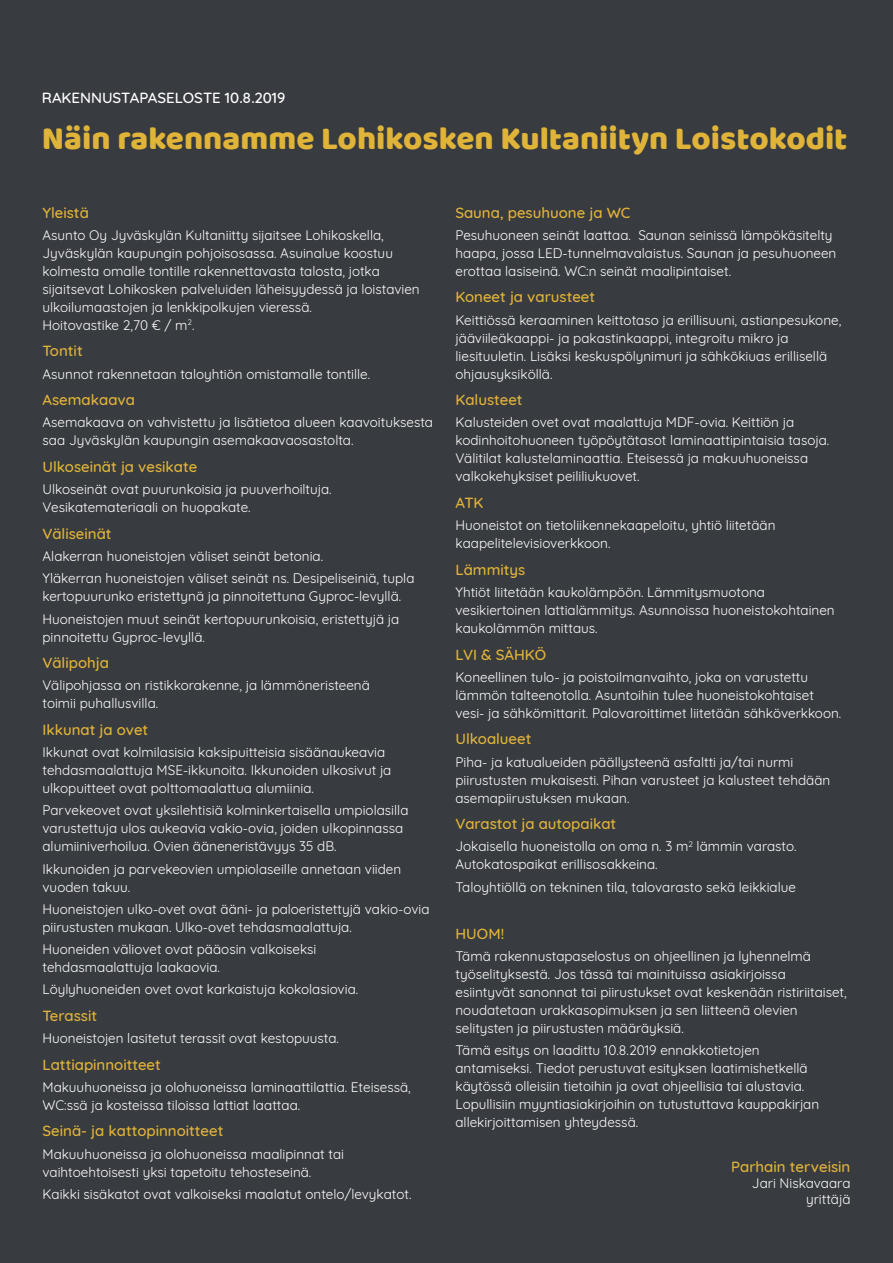
<style>
.page{position:relative;width:893px;height:1263px;background:#383b3f}
.page>*{position:absolute;margin:0;border:0;box-sizing:border-box;transform-origin:0 0}
.t1{font:33px "Baloo Bhaijaan";color:#e0b339}
.t2{font:500 15px "Quicksand";color:#e0b339}
.t3{font:500 15px "Quicksand";color:#fff}
.t4{font:13.5px/18px "Quicksand";color:#fff}
</style>
<div class="page">
<p class="t3" style="left:42px;top:86px;width:245px">RAKENNUSTAPASELOSTE 10.8.2019</p>
<h1 class="t1" style="left:42px;top:115px;width:807px">Näin rakennamme Lohikosken Kultaniityn Loistokodit</h1>
<p class="t2" style="left:43px;top:200px;width:48px">Yleistä</p>
<p class="t4" style="left:43px;top:225px;width:379px">Asunto Oy Jyväskylän Kultaniitty sijaitsee Lohikoskella, Jyväskylä n kaupungin pohjoisosassa. Asuinalue koostuu kolmesta omalle tontille rakennettavasta talosta, jotka sijaitsevat Lohikosken palveluiden lä heisyydessä ja loistavien ulkoilumaastojen ja lenkkipolkujen vieressä.<br>Hoitovastike 2,70 € / m<sup>2</sup>.</p>
<p class="t2" style="left:43px;top:339px;width:42px">Tontit</p>
<p class="t4" style="left:43px;top:363px;width:329px">Asunnot rakennetaan taloyhtiön omistamalle tontille.</p>
<p class="t2" style="left:43px;top:388px;width:94px">Asemakaava</p>
<p class="t4" style="left:43px;top:412px;width:392px">Asemakaava on vahvistettu ja lisätietoa alueen kaavoituksesta saa Jyväskylä n kaupungin asemakaavaosastolta.</p>
<p class="t2" style="left:43px;top:455px;width:156px">Ulkoseinät ja vesikate</p>
<p class="t4" style="left:43px;top:479px;width:291px">Ulkoseinät ovat puurunkoisia ja puuverhoiltuja.<br>Vesikatemateriaali on huopakate.</p>
<p class="t2" style="left:43px;top:521px;width:71px">Väliseinät</p>
<p class="t4" style="left:43px;top:544px;width:373px;line-height:22.2px">Alakerran huoneistojen väliset seinät betonia.<br>Yläkerran huoneistojen väliset seinät ns. Desipeliseiniä, tupla</p>
<p class="t4" style="left:43px;top:584px;width:360px;line-height:22.2px">kertopuurunko eristettynä ja pinnoitettuna Gyproc-levyllä.<br>Huoneistojen muut seinät kertopuurunkoisia, eristettyjä ja</p>
<p class="t4" style="left:43px;top:626px;width:164px">pinnoitettu Gyproc-levyllä.</p>
<p class="t2" style="left:43px;top:651px;width:68px">Välipohja</p>
<p class="t4" style="left:43px;top:675px;width:324px">Vä lipohjassa on ristikkorakenne, ja lä mmöneristeenä toimii puhallusvilla.</p>
<p class="t2" style="left:43px;top:717px;width:107px">Ikkunat ja ovet</p>
<p class="t4" style="left:43px;top:742px;width:350px">Ikkunat ovat kolmilasisia kaksipuitteisia sisää naukeavia tehdasmaalattuja MSE-ikkunoita. Ikkunoiden ulkosivut ja ulkopuitteet ovat polttomaalattua alumiinia.</p>
<p class="t4" style="left:43px;top:800px;width:367px">Parvekeovet ovat yksilehtisiä kolminkertaisella umpiolasilla varustettuja ulos aukeavia vakio-ovia, joiden ulkopinnassa alumiiniverhoilua. Ovien ää neneristävyys 35 dB.</p>
<p class="t4" style="left:43px;top:858px;width:360px">Ikkunoiden ja parvekeovien umpiolaseille annetaan viiden vuoden takuu.</p>
<p class="t4" style="left:43px;top:899px;width:388px">Huoneistojen ulko-ovet ovat ää ni- ja paloeristettyjä vakio-ovia piirustusten mukaan. Ulko-ovet tehdasmaalattuja.</p>
<p class="t4" style="left:43px;top:939px;width:275px">Huoneiden vä liovet ovat pääosin valkoiseksi tehdasmaalattuja laakaovia.</p>
<p class="t4" style="left:43px;top:979px;width:317px">Löylyhuoneiden ovet ovat karkaistuja kokolasiovia.</p>
<p class="t2" style="left:43px;top:1003px;width:56px">Terassit</p>
<p class="t4" style="left:43px;top:1028px;width:298px">Huoneistojen lasitetut terassit ovat kestopuusta.</p>
<p class="t2" style="left:43px;top:1052px;width:120px">Lattiapinnoitteet</p>
<p class="t4" style="left:43px;top:1077px;width:370px">Makuuhuoneissa ja olohuoneissa laminaattilattia. Eteisessä,<br>WC:ssä ja kosteissa tiloissa lattiat laattaa.</p>
<p class="t2" style="left:43px;top:1119px;width:182px">Seinä- ja kattopinnoitteet</p>
<p class="t4" style="left:43px;top:1143px;width:303px">Makuuhuoneissa ja olohuoneissa maalipinnat tai vaihtoehtoisesti yksi tapetoitu tehosteseinä .</p>
<p class="t4" style="left:43px;top:1184px;width:370px">Kaikki sisäkatot ovat valkoiseksi maalatut ontelo/levykatot.</p>
<p class="t2" style="left:455px;top:200px;width:177px">Sauna, pesuhuone ja WC</p>
<p class="t4" style="left:455px;top:225px;width:382px">Pesuhuoneen seinät laattaa. Saunan seinissä lä mpökäsitelty haapa, jossa LED-tunnelmavalaistus. Saunan ja pesuhuoneen erottaa lasiseinä. WC:n seinät maalipintaiset.</p>
<p class="t2" style="left:455px;top:285px;width:141px">Koneet ja varusteet</p>
<p class="t4" style="left:455px;top:309px;width:387px">Keittiössä keraaminen keittotaso ja erillisuuni, astianpesukone, jääviileä kaappi- ja pakastinkaappi, integroitu mikro ja liesituuletin. Lisä ksi keskuspölynimuri ja sä hkökiuas erillisellä ohjausyksiköllä.</p>
<p class="t2" style="left:455px;top:388px;width:69px">Kalusteet</p>
<p class="t4" style="left:455px;top:412px;width:375px">Kalusteiden ovet ovat maalattuja MDF-ovia. Keittiön ja kodinhoitohuoneen työpöytätasot laminaattipintaisia tasoja.<br>Vä litilat kalustelaminaattia. Eteisessä ja makuuhuoneissa valkokehyksiset peililiukuovet.</p>
<p class="t2" style="left:455px;top:491px;width:30px">ATK</p>
<p class="t4" style="left:455px;top:515px;width:322px">Huoneistot on tietoliikennekaapeloitu, yhtiö liitetää n kaapelitelevisioverkkoon.</p>
<p class="t2" style="left:455px;top:557px;width:71px">Lämmitys</p>
<p class="t4" style="left:455px;top:582px;width:381px">Yhtiöt liitetää n kaukolä mpöön. Lä mmitysmuotona vesikiertoinen lattialä mmitys. Asunnoissa huoneistokohtainen kaukolämmön mittaus.</p>
<p class="t2" style="left:455px;top:642px;width:92px">LVI &amp; SÄHKÖ</p>
<p class="t4" style="left:455px;top:667px;width:387px">Koneellinen tulo- ja poistoilmanvaihto, joka on varustettu<br>lä mmön talteenotolla. Asuntoihin tulee huoneistokohtaiset vesi- ja sä hkömittarit. Palovaroittimet liitetää n sä hköverkkoon.</p>
<p class="t2" style="left:455px;top:727px;width:77px">Ulkoalueet</p>
<p class="t4" style="left:455px;top:751px;width:376px">Piha- ja katualueiden pää llysteenä asfaltti ja/tai nurmi piirustusten mukaisesti. Pihan varusteet ja kalusteet tehdää n asemapiirustuksen mukaan.</p>
<p class="t2" style="left:455px;top:812px;width:162px">Varastot ja autopaikat</p>
<p class="t4" style="left:455px;top:836px;width:342px">Jokaisella huoneistolla on oma n. 3 m<sup>2</sup> lä mmin varasto.<br>Autokatospaikat erillisosakkeina.</p>
<p class="t4" style="left:455px;top:876px;width:342px">Taloyhtiöllä on tekninen tila, talovarasto sekä leikkialue</p>
<p class="t2" style="left:455px;top:921px;width:50px">HUOM!</p>
<p class="t4" style="left:455px;top:946px;width:393px">Tä mä rakennustapaselostus on ohjeellinen ja lyhennelmä työselityksestä. Jos tässä tai mainituissa asiakirjoissa esiintyvät sanonnat tai piirustukset ovat keskenää n ristiriitaiset, noudatetaan urakkasopimuksen ja sen liitteenä olevien selitysten ja piirustusten mää rä yksiä.</p>
<p class="t4" style="left:455px;top:1040px;width:365px">Tä mä esitys on laadittu 10.8.2019 ennakkotietojen antamiseksi. Tiedot perustuvat esityksen laatimishetkellä<br>kä ytössä olleisiin tietoihin ja ovat ohjeellisia tai alustavia.<br>Lopullisiin myyntiasiakirjoihin on tutustuttava kauppakirjan allekirjoittamisen yhteydessä.</p>
<p class="t2" style="left:731px;top:1154px;width:121px">Parhain terveisin</p>
<p class="t4" style="left:806px;top:1173px;width:46px;line-height:16.2px;text-indent:-54px">Jari Niskavaara yrittäjä</p>
</div>
